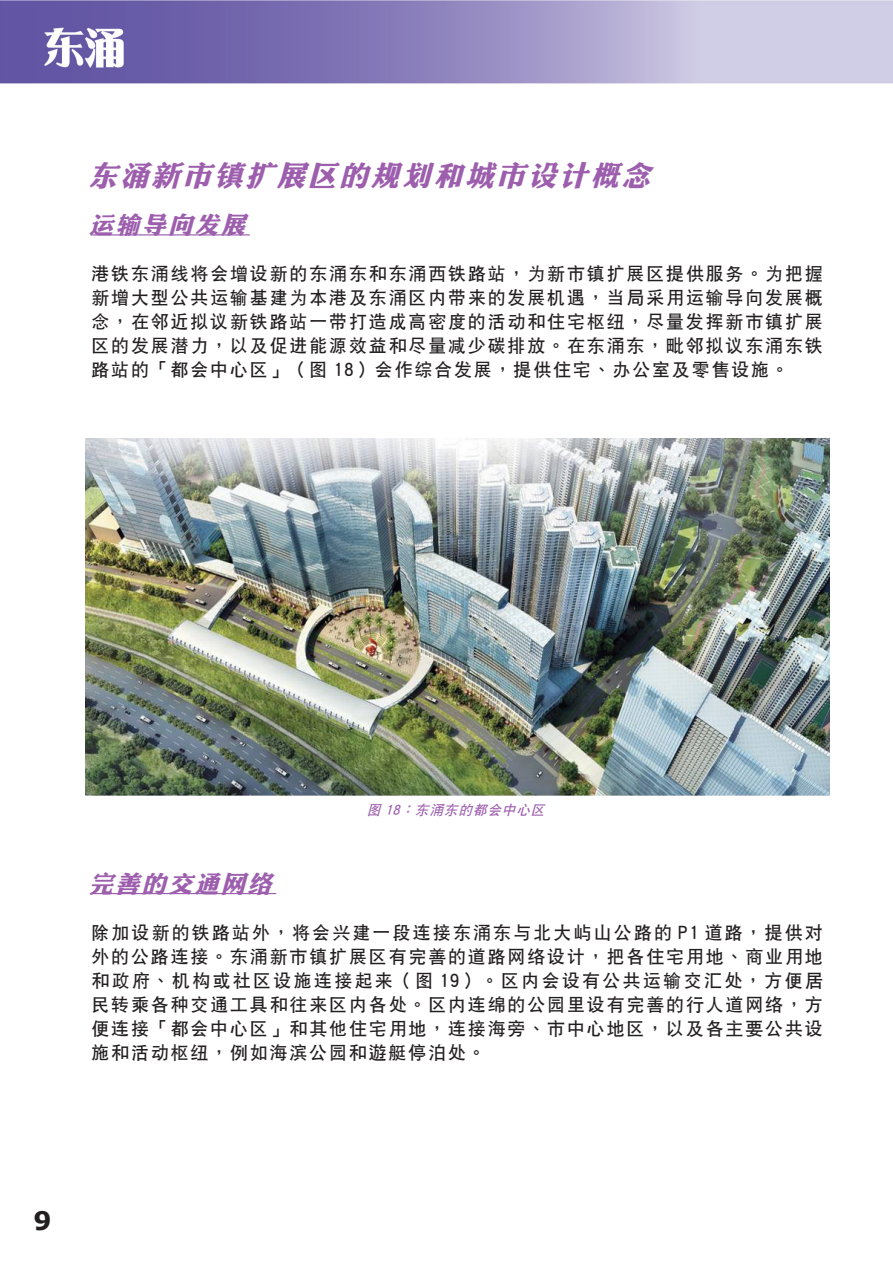
<style>
.page{position:relative;width:893px;height:1263px;background:#fff}
.page>*{position:absolute;margin:0;border:0;box-sizing:border-box;transform-origin:0 0}
.Sub_Title_sc{font:italic 28.5px "DF Li Jin Hei W8 GB5";color:#9c5ead}
.t1{font:700 25.5px "Verdana";color:#231f20}
.Sub_Sub_Title_sc{font:italic 24px "DF Li Jin Hei W8 GB5";color:#9c5ead}
.text_sc{font:18px/24px "DF Hei W7 GB5";letter-spacing:.1em;color:#231f20;text-align:justify}
.cap_sc{font:italic 13.5px "DF Hei W7 GB5";color:#9c5ead}
</style>
<div class="page">
<img style="left:0;top:0;width:893px;height:84px">
<hr style="left:892px;top:740px;width:1px;height:438px;background:#827caf">
<img style="left:85px;top:438px;width:744px;height:357px">
<hr style="left:91px;top:234px;width:159px;height:1px;background:#9c5ead">
<hr style="left:91px;top:893px;width:185px;height:1px;background:#9c5ead">
<p class="Sub_Title_sc" style="left:89px;top:162px;width:571px">東涌新市鎮擴展區的規劃和城市設計概念</p>
<p class="Sub_Sub_Title_sc" style="left:89px;top:213px;width:164px">運輸導向發展</p>
<p class="text_sc" style="left:91px;top:262px;width:733px">港鐵東涌線將會增設新的東涌東和東涌西鐵路站，為新市鎮擴展區提供服務。為把握新增大型公共運輸基建為本港及東涌區內帶來的發展機遇，當局採用運輸導向發展概念，在鄰近擬議新鐵路站一帶打造成高密度的活動和住宅樞紐，盡量發揮新市鎮擴展區的發展潛力，以及促進能源效益和盡量減少碳排放。在東涌東，毗鄰擬議東涌東鐵路站的「都會中心區」（圖 18）會作綜合發展，提供住宅、辦公室及零售設施。</p>
<p class="cap_sc" style="left:367px;top:803px;width:183px">圖 18：東涌東的都會中心區</p>
<p class="Sub_Sub_Title_sc" style="left:89px;top:872px;width:190px">完善的交通網絡</p>
<p class="text_sc" style="left:91px;top:920px;width:733px">除加設新的鐵路站外，將會興建一段連接東涌東與北大嶼山公路的 P1 道路，提供對外的公路連接。東涌新市鎮擴展區有完善的道路網絡設計，把各住宅用地、商業用地和政府、機構或社區設施連接起來（圖 19）。區內會設有公共運輸交匯處，方便居民轉乘各種交通工具和往來區內各處。區內連綿的公園里設有完善的行人道網絡，方便連接「都會中心區」和其他住宅用地，連接海旁、市中心地區，以及各主要公共設施和活動樞紐，例如海濱公園和遊艇停泊處。</p>
<h2 class="t1" style="left:33px;top:1202px;width:20px">9</h2>
</div>
